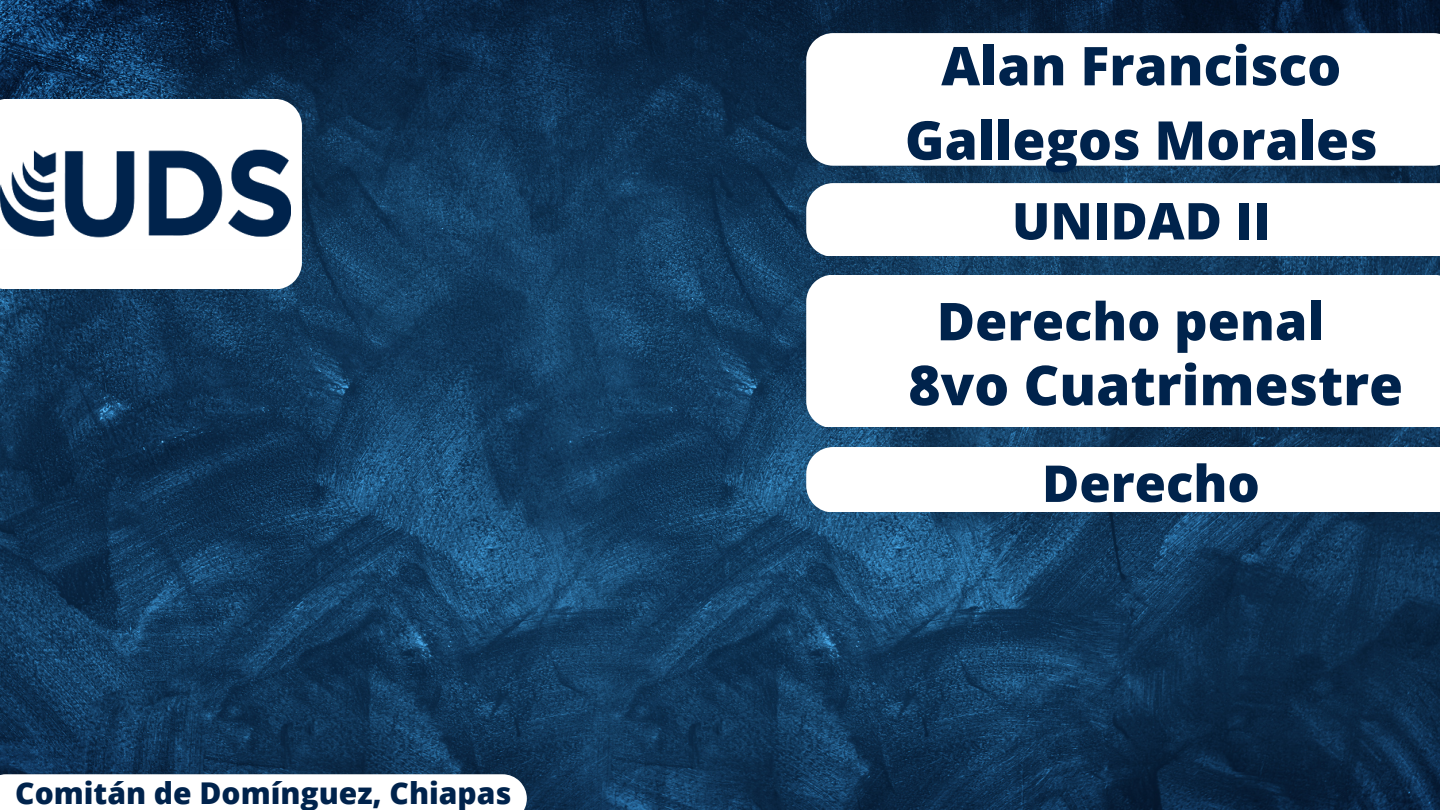
<style>
.page{position:relative;width:1440px;height:810px;background:#fff}
.page>*{position:absolute;margin:0;border:0;box-sizing:border-box;transform-origin:0 0}
.t1{font:800 55.1px "Open Sans";color:#00234c}
.t2{font:800 53.5px/74.4px "Open Sans";color:#00234c;text-align:center}
.t3{font:800 52.2px "Open Sans";color:#00234c}
.t4{font:800 50.8px "Open Sans";color:#00234c}
.t5{font:800 30px "Open Sans";color:#00234c}
</style>
<div class="page">
<img style="left:0;top:0;width:1440px;height:810px">
<svg style="left:0;top:99px;width:302px;height:190px"></svg>
<svg style="left:806px;top:33px;width:634px;height:133px"></svg>
<svg style="left:806px;top:183px;width:634px;height:72px"></svg>
<svg style="left:806px;top:275px;width:634px;height:152px"></svg>
<img style="left:0;top:138px;width:290px;height:112px">
<svg style="left:0;top:774px;width:527px;height:36px"></svg>
<svg style="left:806px;top:447px;width:634px;height:65px"></svg>
<p class="t5" style="left:15px;top:771px;width:498px">Comitán de Domínguez, Chiapas</p>
<p class="t2" style="left:905px;top:27px;width:474px">Alan Francisco<br>Gallegos Morales</p>
<p class="t4" style="left:1012px;top:185px;width:260px">UNIDAD II</p>
<p class="t3" style="left:937px;top:285px;width:389px">Derecho penal</p>
<p class="t1" style="left:908px;top:346px;width:496px">8vo Cuatrimestre</p>
<p class="t4" style="left:1042px;top:448px;width:219px">Derecho</p>
</div>
